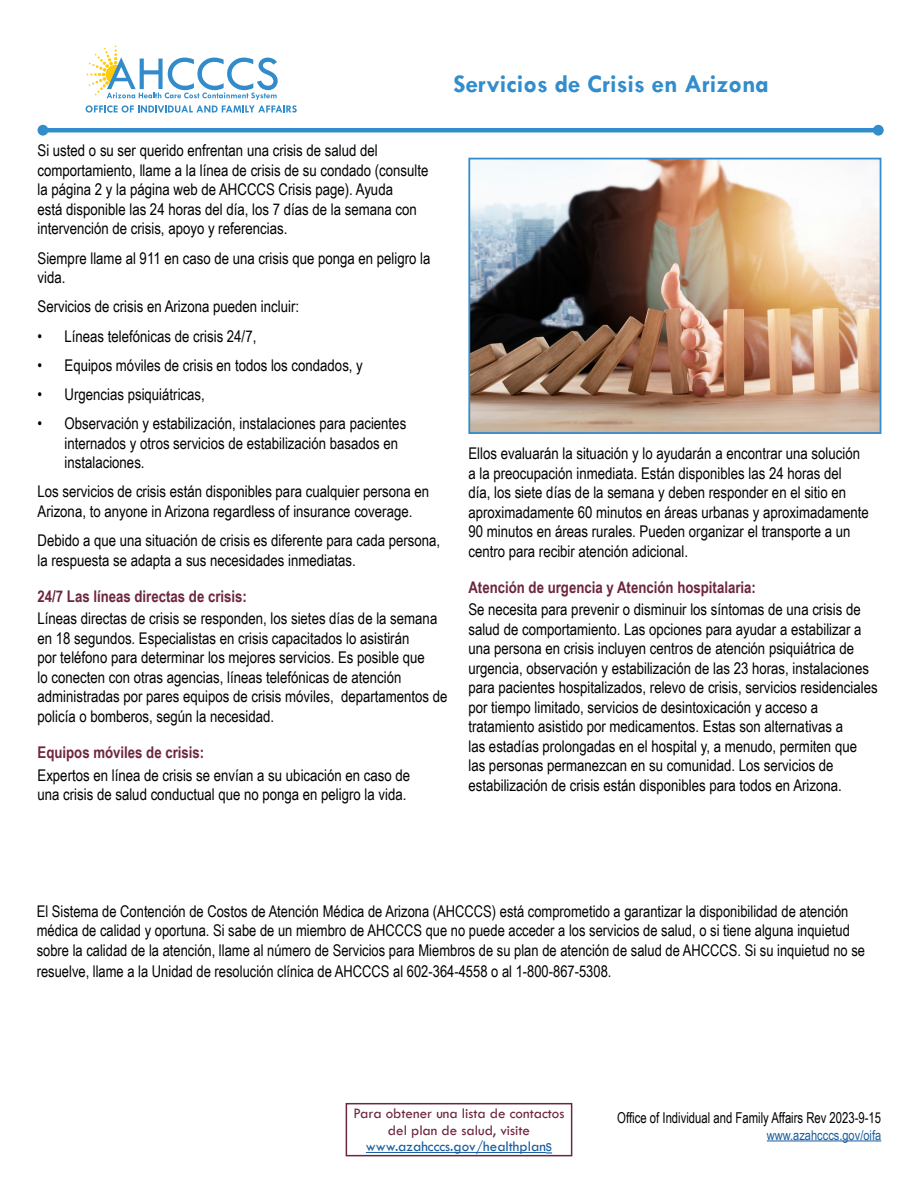
<style>
.page{position:relative;width:918px;height:1188px;background:#fff}
.page>*{position:absolute;margin:0;border:0;box-sizing:border-box;transform-origin:0 0}
.t1{font:700 25.5px "Tw Cen";color:#318dcc}
.t2{font:16.2px/19.5px "Arial Narrow";color:#000}
.t3{font:700 16.2px "Arial Narrow";color:#6d263e}
.t4{font:15px/16.5px "Tw Cen";color:#6d263e;text-align:center}
.t5{font:15px "Arial Narrow";color:#000;scale:.92 1}
.t6{font:15px "Tw Cen";color:#175d9e}
.t7{font:13.5px "Arial Narrow";color:#175d9e}
.s1{font-family:"Arial Narrow"}
</style>
<div class="page">
<svg style="left:86px;top:46px;width:211px;height:67px"></svg>
<hr style="left:43px;top:128px;width:835px;height:4px;background:#318dcc">
<div style="left:38px;top:125px;width:10px;height:11px;background:#318dcc;border-radius:50%"></div>
<div style="left:873px;top:125px;width:11px;height:11px;background:#318dcc;border-radius:50%"></div>
<img style="left:471px;top:161px;width:407px;height:270px">
<div style="left:468px;top:158px;width:413px;height:276px;border:2px solid #318dcc"></div>
<hr style="left:767px;top:1140px;width:114px;height:1px;background:#175d9e">
<hr style="left:366px;top:1152px;width:180px;height:1px;background:#175d9e">
<div style="left:346px;top:1103px;width:226px;height:53px;border:2px solid #6d263e"></div>
<p class="t1" style="left:454px;top:69px;width:317px">Servicios de Crisis en Arizona</p>
<p class="t2" style="left:38px;top:140px;width:392px">Si usted o su ser querido enfrentan una crisis de salud del comportamiento, llame a la línea de crisis de su condado (consulte la página 2 y la página web de AHCCCS Crisis page). Ayuda<br>está disponible las 24 horas del día, los 7 días de la semana con intervención de crisis, apoyo y referencias.</p>
<p class="t2" style="left:38px;top:248px;width:395px">Siempre llame al 911 en caso de una crisis que ponga en peligro la vida.</p>
<p class="t2" style="left:38px;top:296px;width:263px">Servicios de crisis en Arizona pueden incluir:</p>
<p class="t2" style="left:38px;top:326px;width:220px">• Líneas telefónicas de crisis 24/7,</p>
<p class="t2" style="left:38px;top:355px;width:327px">• Equipos móviles de crisis en todos los condados, y</p>
<p class="t2" style="left:38px;top:384px;width:169px">• Urgencias psiquiátricas,</p>
<p class="t2" style="left:65px;top:413px;width:343px;text-indent:-27px">• Observación y estabilización, instalaciones para pacientes internados y otros servicios de estabilización basados en instalaciones.</p>
<p class="t2" style="left:38px;top:481px;width:393px">Los servicios de crisis están disponibles para cualquier persona en<br>Arizona, to anyone in Arizona regardless of insurance coverage.</p>
<p class="t2" style="left:38px;top:530px;width:404px">Debido a que una situación de crisis es diferente para cada persona, la respuesta se adapta a sus necesidades inmediatas.</p>
<p class="t3" style="left:38px;top:584px;width:211px">24/7 Las líneas directas de crisis:</p>
<p class="t2" style="left:38px;top:608px;width:412px">Líneas directas de crisis se responden, los sietes días de la semana en 18 segundos. Especialistas en crisis capacitados lo asistirán<br>por teléfono para determinar los mejores servicios. Es posible que<br>lo conecten con otras agencias, líneas telefónicas de atención administradas por pares equipos de crisis móviles, departamentos de policía o bomberos, según la necesidad.</p>
<p class="t3" style="left:38px;top:740px;width:168px">Equipos móviles de crisis:</p>
<p class="t2" style="left:38px;top:765px;width:374px">Expertos en línea de crisis se envían a su ubicación en caso de una crisis de salud conductual que no ponga en peligro la vida.</p>
<p class="t2" style="left:468px;top:443px;width:402px">Ellos evaluarán la situación y lo ayudarán a encontrar una solución a la preocupación inmediata. Están disponibles las 24 horas del<br>día, los siete días de la semana y deben responder en el sitio en aproximadamente 60 minutos en áreas urbanas y aproximadamente 90 minutos en áreas rurales. Pueden organizar el transporte a un centro para recibir atención adicional.</p>
<p class="t3" style="left:468px;top:575px;width:289px">Atención de urgencia y Atención hospitalaria:</p>
<p class="t2" style="left:468px;top:599px;width:411px">Se necesita para prevenir o disminuir los síntomas de una crisis de salud de comportamiento. Las opciones para ayudar a estabilizar a una persona en crisis incluyen centros de atención psiquiátrica de urgencia, observación y estabilización de las 23 horas, instalaciones para pacientes hospitalizados, relevo de crisis, servicios residenciales por tiempo limitado, servicios de desintoxicación y acceso a tratamiento asistido por medicamentos. Estas son alternativas a<br>las estadías prolongadas en el hospital y, a menudo, permiten que las personas permanezcan en su comunidad. Los servicios de estabilización de crisis están disponibles para todos en Arizona.</p>
<p class="t2" style="left:37px;top:901px;width:830px">El Sistema de Contención de Costos de Atención Médica de Arizona (AHCCCS) está comprometido a garantizar la disponibilidad de atención médica de calidad y oportuna. Si sabe de un miembro de AHCCCS que no puede acceder a los servicios de salud, o si tiene alguna inquietud sobre la calidad de la atención, llame al número de Servicios para Miembros de su plan de atención de salud de AHCCCS. Si su inquietud no se</p>
<p class="t2" style="left:37px;top:961px;width:576px">resuelve, llame a la Unidad de resolución clínica de AHCCCS al 602-364-4558 o al 1-800-867-5308.</p>
<p class="t4" style="left:354px;top:1105px;width:212px">Para obtener una lista de contactos del plan de salud, visite</p>
<p class="t6" style="left:366px;top:1138px;width:188px">www.azahcccs.gov/healthplan<span class="s1">s</span></p>
<p class="t5" style="left:617px;top:1107px;width:288px">Office of Individual and Family Affairs Rev 2023-9-15</p>
<p class="t7" style="left:767px;top:1125px;width:116px">www.azahcccs.gov/oifa</p>
</div>
